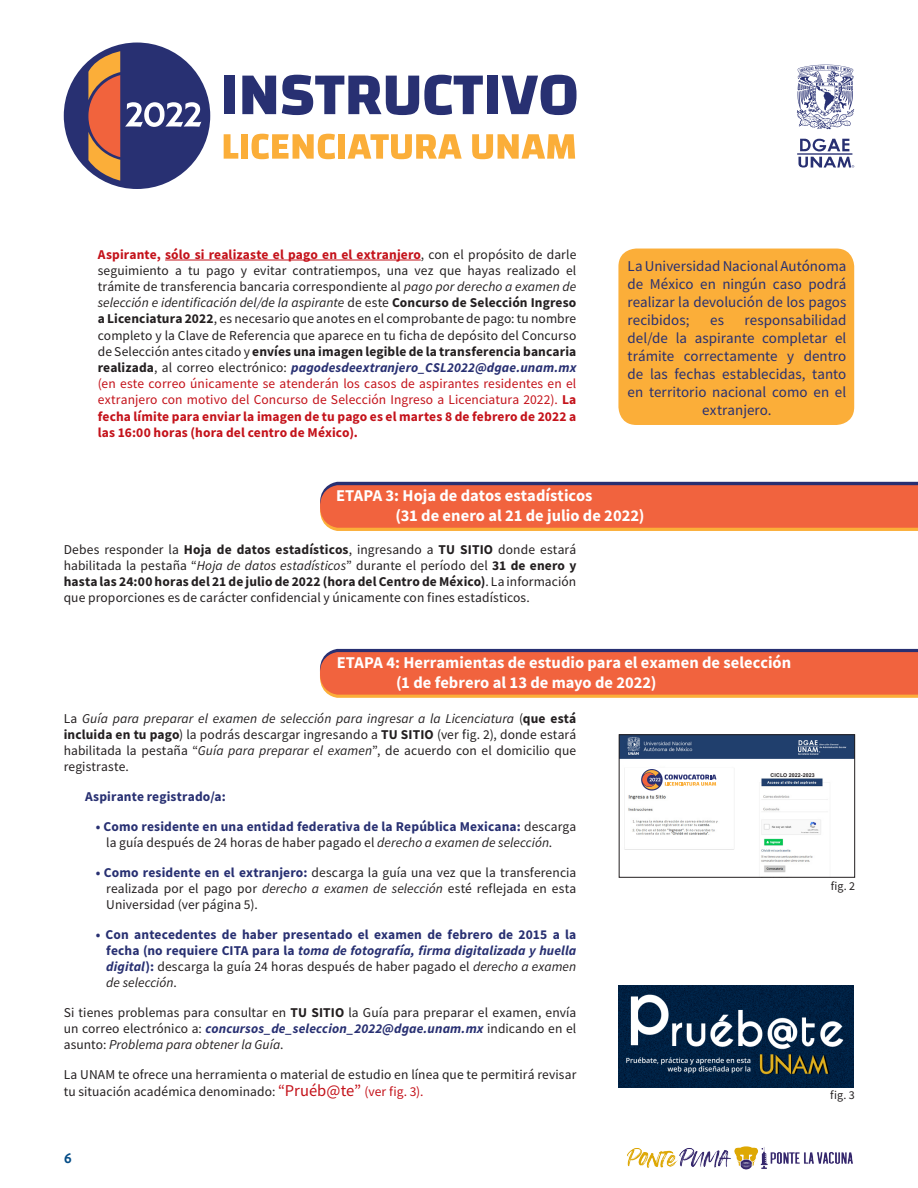
<style>
.page{position:relative;width:918px;height:1188px;background:#fff}
.page>*{position:absolute;margin:0;border:0;box-sizing:border-box;transform-origin:0 0}
.titulos_de_seccion{font:700 16.5px "Source Sans Pro";color:#fff}
.Texto_negro{font:16.5px "Source Sans Pro";color:#c4121a}
.t1{font:15px/18px "Source Sans Pro";letter-spacing:.005em;color:#283072;text-align:right}
.t2{font:700 15px "Gandhi Sans";color:#054d87}
.Texto_negro-2{font:13.5px/16.2px "Source Sans Pro";letter-spacing:.01em;color:#231f20;text-align:justify}
.Texto_negro-3{font:700 13.5px/16.2px "Source Sans Pro";letter-spacing:.01em;color:#283072}
.Texto_negro-4{font:700 13.5px/16.2px "Source Sans Pro";letter-spacing:.01em;color:#c4121a;text-align:right}
.notitas_derechas{font:12px "Source Sans Pro";letter-spacing:.02em;color:#231f20}
.t3{font:700 5.25px "Arial";letter-spacing:.02em;color:#231f20}
.s1{font-weight:400;color:#231f20}
.s2{font-style:italic}
.s3{font-weight:700}
.s4{font-weight:700;font-style:italic;color:#283072}
.s5{color:#c4121a}
.s6{font-weight:700;color:#c4121a}
.s7{font-weight:400;font-style:italic;color:#231f20}
.s8{font-weight:700;color:#283072}
.s9{font-size:13.5px;color:#231f20}
.s10{font-size:13.5px}
</style>
<div class="page">
<div style="left:224px;top:76px;width:11px;height:38px;background:#283072"></div>
<svg style="left:242px;top:76px;width:34px;height:38px"></svg>
<svg style="left:282px;top:75px;width:201px;height:40px"></svg>
<div style="left:487px;top:76px;width:11px;height:38px;background:#283072"></div>
<svg style="left:502px;top:75px;width:75px;height:40px"></svg>
<svg style="left:224px;top:134px;width:14px;height:25px"></svg>
<div style="left:241px;top:134px;width:7px;height:25px;background:#fbae39"></div>
<svg style="left:252px;top:134px;width:83px;height:25px"></svg>
<div style="left:338px;top:134px;width:7px;height:25px;background:#fbae39"></div>
<svg style="left:348px;top:134px;width:114px;height:25px"></svg>
<svg style="left:472px;top:134px;width:103px;height:25px"></svg>
<div style="left:64px;top:43px;width:146px;height:146px;background:#283072;border-radius:50%"></div>
<svg style="left:88px;top:51px;width:113px;height:130px"></svg>
<hr style="left:797px;top:153px;width:55px;height:2px;background:#283072">
<svg style="left:798px;top:139px;width:56px;height:29px"></svg>
<svg style="left:797px;top:65px;width:57px;height:64px"></svg>
<img style="left:627px;top:1146px;width:226px;height:23px">
<hr style="left:165px;top:260px;width:256px;height:1px;background:#c4121a">
<svg style="left:320px;top:482px;width:598px;height:49px;background:#e46542"></svg>
<div style="left:618px;top:249px;width:236px;height:176px;background:#fbae39;border-radius:18px"></div>
<svg style="left:320px;top:649px;width:598px;height:49px;background:#e56642"></svg>
<img style="left:618px;top:985px;width:236px;height:102px">
<img style="left:621px;top:737px;width:232px;height:136px">
<div style="left:619px;top:735px;width:236px;height:142px;border:1px solid #231f20"></div>
<div style="left:654px;top:768px;width:47px;height:18px;background:#fff"></div>
<div style="left:766px;top:772px;width:54px;height:5px;background:#fff"></div>
<svg style="left:641px;top:769px;width:22px;height:22px"></svg>
<svg style="left:642px;top:770px;width:74px;height:19px"></svg>
<p class="Texto_negro-4" style="left:98px;top:246px;width:480px">Aspirante, sólo si realizaste el pago en el extranjero<span class="s1">, con el propósito de darle el</span></p>
<p class="Texto_negro-2" style="left:468px;top:262px;width:35px">hayas</p>
<p class="Texto_negro-2" style="left:507px;top:262px;width:54px">realizado</p>
<p class="Texto_negro-2" style="left:98px;top:262px;width:480px;text-align:left">seguimiento<br>trámite de transferencia bancaria correspondiente al <span class="s2">pago por derecho a examen de selección e identificación del/de la aspirante</span> de este <span class="s3">Concurso de Selección Ingreso a Licenciatura 2022</span>, es necesario que anotes en el comprobante de pago: tu nombre completo y la Clave de Referencia que aparece en tu ficha de depósito del Concurso deSelección antes citado y <span class="s3">envíes unaimagenlegibledelatransferenciabancaria realizada</span>, al correo electrónico: <span class="s4">pagodesdeextranjero_CSL2022@dgae.unam.mx </span><span class="s5">(en este correo únicamente se atenderán los casos de aspirantes residentes en el extranjero con motivo del Concurso de Selección Ingreso a Licenciatura 2022 .)</span> <span class="s6">La fecha límite para enviar la imagen de tu pago es el martes 8 de febrero de 2022 a las 16:00 horas (hora del centro de México .(</span></p>
<p class="Texto_negro-2" style="left:253px;top:262px;width:35px">evitar</p>
<p class="Texto_negro-2" style="left:293px;top:262px;width:89px">contratiempos,</p>
<p class="Texto_negro-2" style="left:188px;top:262px;width:14px">tu</p>
<p class="Texto_negro-2" style="left:175px;top:262px;width:8px">a</p>
<p class="Texto_negro-2" style="left:206px;top:262px;width:30px">pago</p>
<p class="Texto_negro-2" style="left:387px;top:262px;width:23px">una</p>
<p class="Texto_negro-2" style="left:415px;top:262px;width:20px">vez</p>
<p class="Texto_negro-2" style="left:440px;top:262px;width:23px">que</p>
<p class="Texto_negro-2" style="left:241px;top:262px;width:8px">y</p>
<p class="t1" style="left:628px;top:257px;width:220px">LaUniversidadNacionalAutónoma de México en ningún caso podrá realizar la devolución de los pagos responsabilidad</p>
<p class="t1" style="left:628px;top:311px;width:63px">recibidos;</p>
<p class="t1" style="left:710px;top:311px;width:15px">es</p>
<p class="t1" style="left:628px;top:329px;width:42px">del/de</p>
<p class="t1" style="left:676px;top:329px;width:13px">la</p>
<p class="t1" style="left:695px;top:329px;width:61px">aspirante</p>
<p class="t1" style="left:762px;top:329px;width:67px">completar</p>
<p class="t1" style="left:835px;top:329px;width:13px">el</p>
<p class="t1" style="left:628px;top:347px;width:48px">trámite</p>
<p class="t1" style="left:628px;top:365px;width:220px">de las fechas establecidas, tanto</p>
<p class="t1" style="left:628px;top:383px;width:220px">en territorio nacional como en el</p>
<p class="t1" style="left:702px;top:401px;width:71px">extranjero.</p>
<p class="t1" style="left:804px;top:347px;width:44px">dentro</p>
<p class="t1" style="left:684px;top:347px;width:95px">correctamente</p>
<p class="t1" style="left:787px;top:347px;width:9px">y</p>
<p class="titulos_de_seccion" style="left:336px;top:484px;width:258px">ETAPA 3: Hoja de datos estadísticos</p>
<p class="titulos_de_seccion" style="left:395px;top:504px;width:251px">(31 de enero al 21 de julio de 2022(</p>
<p class="Texto_negro-2" style="left:64px;top:541px;width:514px">Debes responder la <span class="s3">Hoja de datos estadísticos</span>, ingresando a <span class="s3">TU SITIO</span> donde estará habilitada la pestaña “<span class="s2">Hoja de datos estadísticos</span>” durante el período del <span class="s3">31 de enero y hastalas24:00horasdel21dejuliode2022(horadelCentrodeMéxico</span> .<span class="s3">)</span> La información que proporciones es de carácter confidencial y únicamente con fines estadísticos.</p>
<p class="titulos_de_seccion" style="left:337px;top:651px;width:456px">ETAPA 4: Herramientas de estudio para el examen de selección</p>
<p class="titulos_de_seccion" style="left:396px;top:671px;width:262px">(1 de febrero al 13 de mayo de 2022(</p>
<p class="Texto_negro-2" style="left:64px;top:710px;width:514px">La <span class="s2">Guía para preparar el examen de selección para ingresar laa Licenciatura</span> (<span class="s3">que está incluida en tu pago</span>) la podrás descargar ingresando a <span class="s3">TU SITIO</span> (ver fig , )2. donde estará habilitada la pestaña “<span class="s2">Guía para preparar el examen</span> ,” de acuerdo con el domicilio que registraste.</p>
<p class="Texto_negro-3" style="left:85px;top:788px;width:142px">Aspirante registrado :a/</p>
<p class="Texto_negro-3" style="left:106px;top:818px;width:472px;text-indent:-11px">• Como residente en una entidad federativa de la República Mexicana: <span class="s1">descarga la guía después de 24 horas de haber pagado el</span> <span class="s7">derecho a examen de selección</span><span class="s1">.</span></p>
<p class="Texto_negro-2" style="left:106px;top:864px;width:472px;text-indent:-11px"><span class="s8">• Como residente en el extranjero:</span> descarga la guía una vez que la transferencia realizada por el pago por <span class="s2">derecho a examen de selección</span> esté reflejada en esta Universidad (ver página .(5</p>
<p class="Texto_negro-3" style="left:106px;top:926px;width:472px;text-align:justify;text-indent:-11px">• Con antecedentes de haber presentado el examen de febrero de 2015 a la fecha (no requiere CITA para la <span class="s2">toma de fotografía, firma digitalizada y huella digital</span> :) <span class="s1">descarga la guía 24 horas después de haber pagado el</span> <span class="s7">derecho a examen de selección</span><span class="s1">.</span></p>
<p class="Texto_negro-2" style="left:64px;top:1004px;width:514px">Si tienes problemas para consultar en <span class="s3">TU SITIO</span> la Guía para preparar el examen, envía un correo electrónico :a <span class="s4">concursos_de_seleccion_2022@dgae.unam.mx</span> indicando en el asunto: <span class="s2">Problema para obtener la Guía</span>.</p>
<p class="Texto_negro-2" style="left:368px;top:1066px;width:209px;text-indent:-305px">La UNAM te ofrece una herramienta o material de estudio en línea que te permitirá revisar <span class="s5">ver fig . (3.</span></p>
<p class="Texto_negro" style="left:272px;top:1080px;width:98px">“<span class="s9">:</span> Pruéb@te” <span class="s10">(</span></p>
<p class="Texto_negro-2" style="left:64px;top:1083px;width:210px">tu situación académica denominado</p>
<p class="t3" style="left:771px;top:771px;width:46px">CICLO 2022-2023</p>
<p class="notitas_derechas" style="left:831px;top:878px;width:26px">fig 2.</p>
<p class="notitas_derechas" style="left:830px;top:1088px;width:26px">fig 3.</p>
<p class="t2" style="left:64px;top:1150px;width:10px">6</p>
</div>
